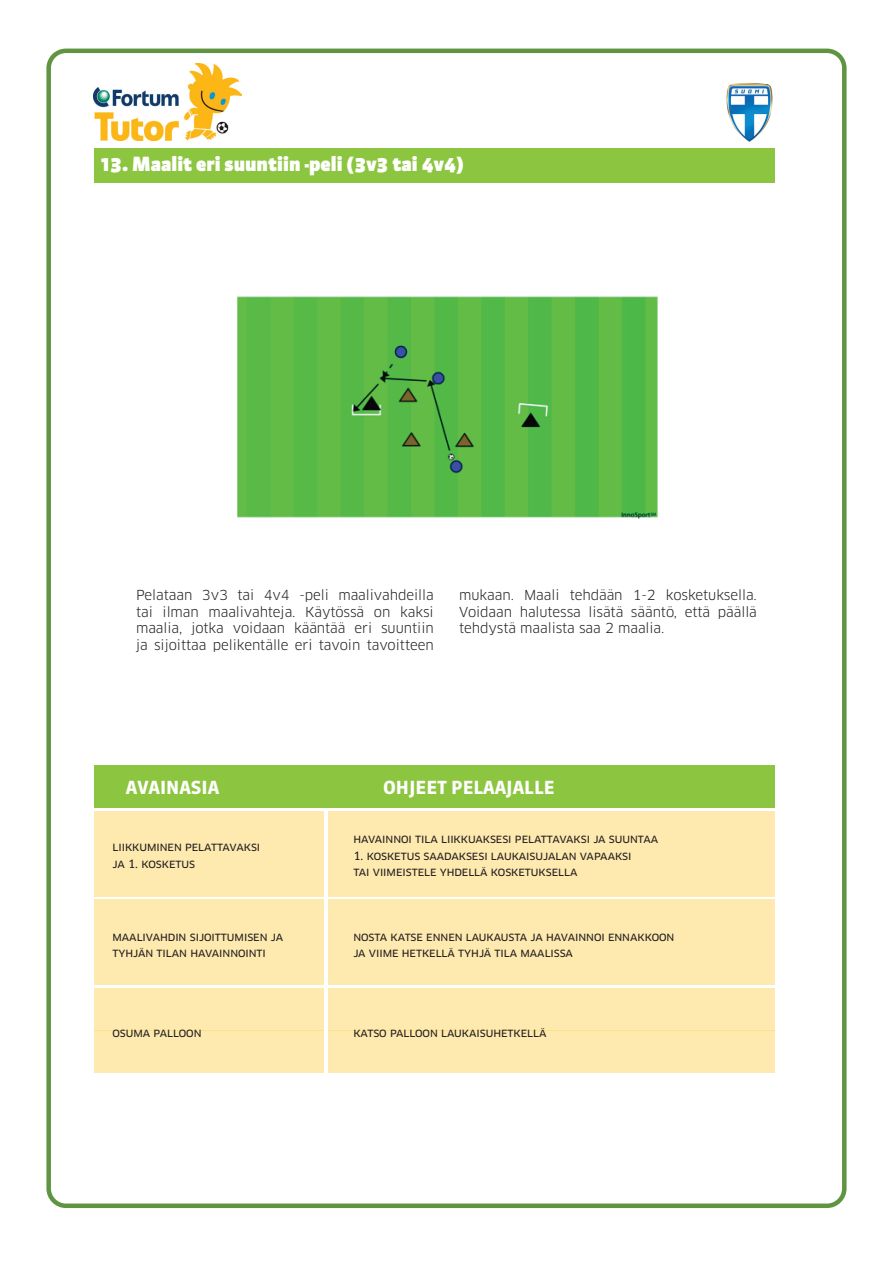
<style>
.page{position:relative;width:893px;height:1263px;background:#fff}
.page>*{position:absolute;margin:0;border:0;box-sizing:border-box;transform-origin:0 0}
.t1{font:900 19.5px "Sanuk OT";color:#fff}
.t2{font:700 18px "Sanuk OT";color:#fff}
.t3{font:13.5px/16.5px "Clan OT";letter-spacing:-.005em;color:#231f20;text-align:justify}
.t4{font:11.25px/16.5px "Clan OT News";letter-spacing:-.005em;color:#231f20}
</style>
<div class="page">
<div style="left:94px;top:149px;width:680px;height:34px;background:#8cc640"></div>
<div style="left:94px;top:765px;width:680px;height:42px;background:#8cc640"></div>
<div style="left:46px;top:49px;width:800px;height:1159px;border:4px solid #5f9440;border-radius:17px"></div>
<img style="left:726px;top:83px;width:47px;height:59px">
<img style="left:94px;top:64px;width:147px;height:76px">
<div style="left:94px;top:811px;width:680px;height:43px;background:#feeaaf"></div>
<div style="left:94px;top:854px;width:680px;height:42px;background:#feeaaf"></div>
<div style="left:94px;top:899px;width:680px;height:43px;background:#feeaaf"></div>
<div style="left:94px;top:942px;width:680px;height:42px;background:#feeaaf"></div>
<div style="left:94px;top:988px;width:680px;height:42px;background:#feeaaf"></div>
<div style="left:94px;top:1030px;width:680px;height:43px;background:#feeaaf"></div>
<hr style="left:325px;top:811px;width:3px;height:262px;background:#fff">
<img style="left:237px;top:296px;width:421px;height:223px">
<h1 class="t1" style="left:101px;top:152px;width:365px">13. Maalit eri suuntiin -peli (3v3 tai 4v4)</h1>
<p class="t3" style="left:136px;top:587px;width:299px">Pelataan 3v3 tai 4v4 -peli maalivahdeilla tai ilman maalivahteja. Käytössä on kaksi maalia, jotka voidaan kääntää eri suuntiin ja sijoittaa pelikentälle eri tavoin tavoitteen</p>
<p class="t3" style="left:459px;top:587px;width:299px">mukaan. Maali tehdään 1-2 kosketuksella.<br>Voidaan halutessa lisätä sääntö, että päällä tehdystä maalista saa 2 maalia.</p>
<h2 class="t2" style="left:126px;top:777px;width:95px">AVAINASIA</h2>
<h2 class="t2" style="left:383px;top:777px;width:173px">OHJEET PELAAJALLE</h2>
<p class="t4" style="left:113px;top:839px;width:149px">LIIKKUMINEN PELATTAVAKSI<br>JA 1. KOSKETUS</p>
<p class="t4" style="left:353px;top:831px;width:306px">HAVAINNOI TILA LIIKKUAKSESI PELATTAVAKSI JA SUUNTAA</p>
<p class="t4" style="left:353px;top:847px;width:280px">1. KOSKETUS SAADAKSESI LAUKAISUJALAN VAPAAKSI<br>TAI VIIMEISTELE YHDELLÄ KOSKETUKSELLA</p>
<p class="t4" style="left:113px;top:928px;width:172px">MAALIVAHDIN SIJOITTUMISEN JA<br>TYHJÄN TILAN HAVAINNOINTI</p>
<p class="t4" style="left:353px;top:928px;width:323px">NOSTA KATSE ENNEN LAUKAUSTA JA HAVAINNOI ENNAKKOON<br>JA VIIME HETKELLÄ TYHJÄ TILA MAALISSA</p>
<p class="t4" style="left:113px;top:1025px;width:91px">OSUMA PALLOON</p>
<p class="t4" style="left:353px;top:1025px;width:195px">KATSO PALLOON LAUKAISUHETKELLÄ</p>
</div>
